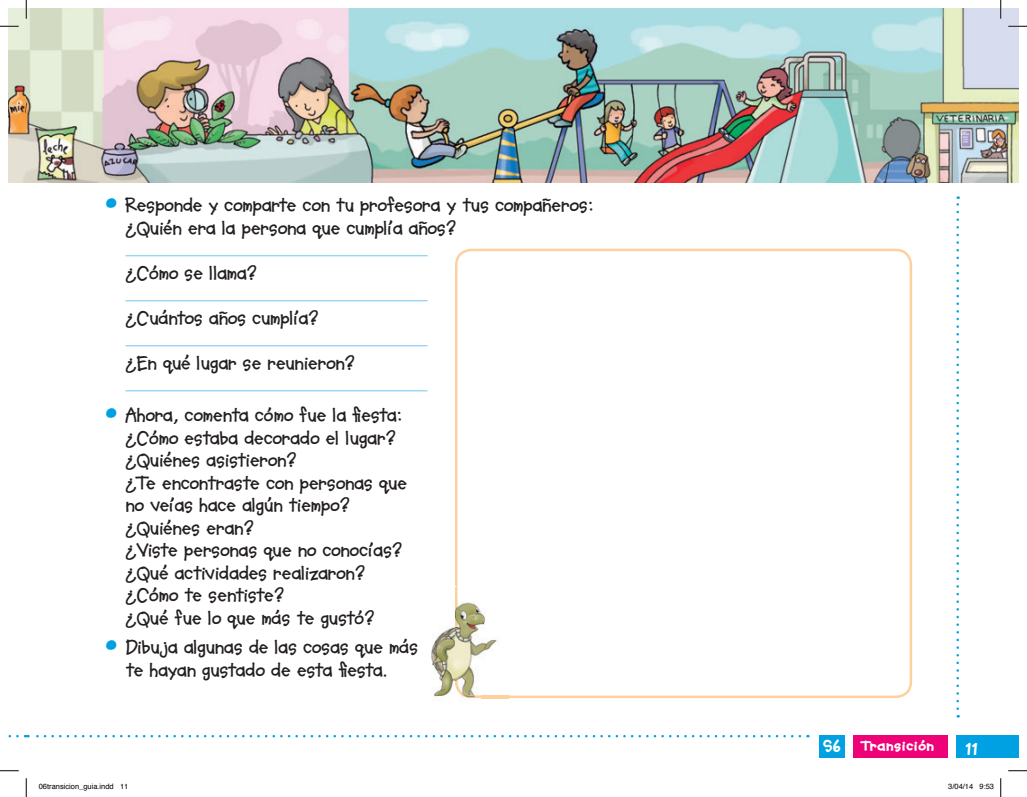
<style>
.page{position:relative;width:1027px;height:797px;background:#fff}
.page>*{position:absolute;margin:0;border:0;box-sizing:border-box;transform-origin:0 0}
.t1{font:700 20px/22.5px "Soupbone OT";letter-spacing:-.005em;color:#231f20}
.t2{font:800 17.5px "Soupbone OT";color:#fff}
.t3{font:800 15px "Soupbone OT";letter-spacing:.02em;color:#fff;scale:1.1 1}
.t4{font:7.5px "Helvetica";color:#000}
.s1{color:#00a1e3}
.s2{font-size:17.5px}
</style>
<div class="page">
<img style="left:9px;top:9px;width:1009px;height:173px">
<svg style="left:455px;top:249px;width:457px;height:449px"></svg>
<img style="left:431px;top:616px;width:24px;height:49px">
<img style="left:433px;top:665px;width:41px;height:34px">
<img style="left:482px;top:587px;width:27px;height:108px">
<img style="left:455px;top:587px;width:27px;height:111px">
<img style="left:482px;top:695px;width:27px;height:3px">
<div style="left:853px;top:735px;width:95px;height:22px;background:#ed0277"></div>
<div style="left:956px;top:735px;width:62px;height:22px;background:#00a1e3"></div>
<div style="left:819px;top:735px;width:25px;height:22px;background:#00a1e3"></div>
<svg style="left:956px;top:196px;width:3px;height:512px"></svg>
<svg style="left:25px;top:735px;width:775px;height:2px"></svg>
<hr style="left:125px;top:255px;width:303px;height:1px;background:#8ed0f2">
<hr style="left:125px;top:300px;width:303px;height:1px;background:#8ed0f2">
<hr style="left:125px;top:345px;width:303px;height:1px;background:#8ed0f2">
<hr style="left:125px;top:390px;width:303px;height:1px;background:#8ed0f2">
<svg style="left:0;top:25px;width:19px;height:2px"></svg>
<svg style="left:1008px;top:25px;width:19px;height:2px"></svg>
<svg style="left:0;top:770px;width:19px;height:1px"></svg>
<svg style="left:1008px;top:770px;width:19px;height:1px"></svg>
<svg style="left:25px;top:0;width:2px;height:19px"></svg>
<svg style="left:25px;top:778px;width:2px;height:19px"></svg>
<svg style="left:1000px;top:0;width:1px;height:19px"></svg>
<svg style="left:1000px;top:778px;width:1px;height:19px"></svg>
<p class="t1" style="left:125px;top:194px;width:469px;text-indent:-21px"><span class="s1">•</span> Responde y comparte con tu profesora y tus compañeros: ¿Quién era la persona que cumplía años?</p>
<p class="t1" style="left:125px;top:261px;width:133px">¿Cómo se llama?</p>
<p class="t1" style="left:125px;top:306px;width:195px">¿Cuántos años cumplía?</p>
<p class="t1" style="left:125px;top:351px;width:231px">¿En qué lugar se reunieron?</p>
<p class="t1" style="left:125px;top:403px;width:283px;text-indent:-21px"><span class="s1">•</span> Ahora, comenta cómo fue la fiesta: ¿Cómo estaba decorado el lugar? ¿Quiénes asistieron?<br>¿Te encontraste con personas que no veías hace algún tiempo? ¿Quiénes eran?<br>¿Viste personas que no conocías? ¿Qué actividades realizaron? ¿Cómo te sentiste?<br>¿Qué fue lo que más te gustó?</p>
<p class="t1" style="left:104px;top:635px;width:315px;text-align:center"><span class="s1">•</span> Dibuja algunas de las cosas que más te hayan gustado de esta fiesta.</p>
<p class="t3" style="left:823px;top:737px;width:103px"><span class="s2">S6</span> Transición</p>
<p class="t2" style="left:965px;top:737px;width:14px">11</p>
<p class="t4" style="left:39px;top:781px;width:91px">06transicion_guia.indd 11</p>
<p class="t4" style="left:948px;top:781px;width:47px">3/04/14 9:53</p>
</div>
